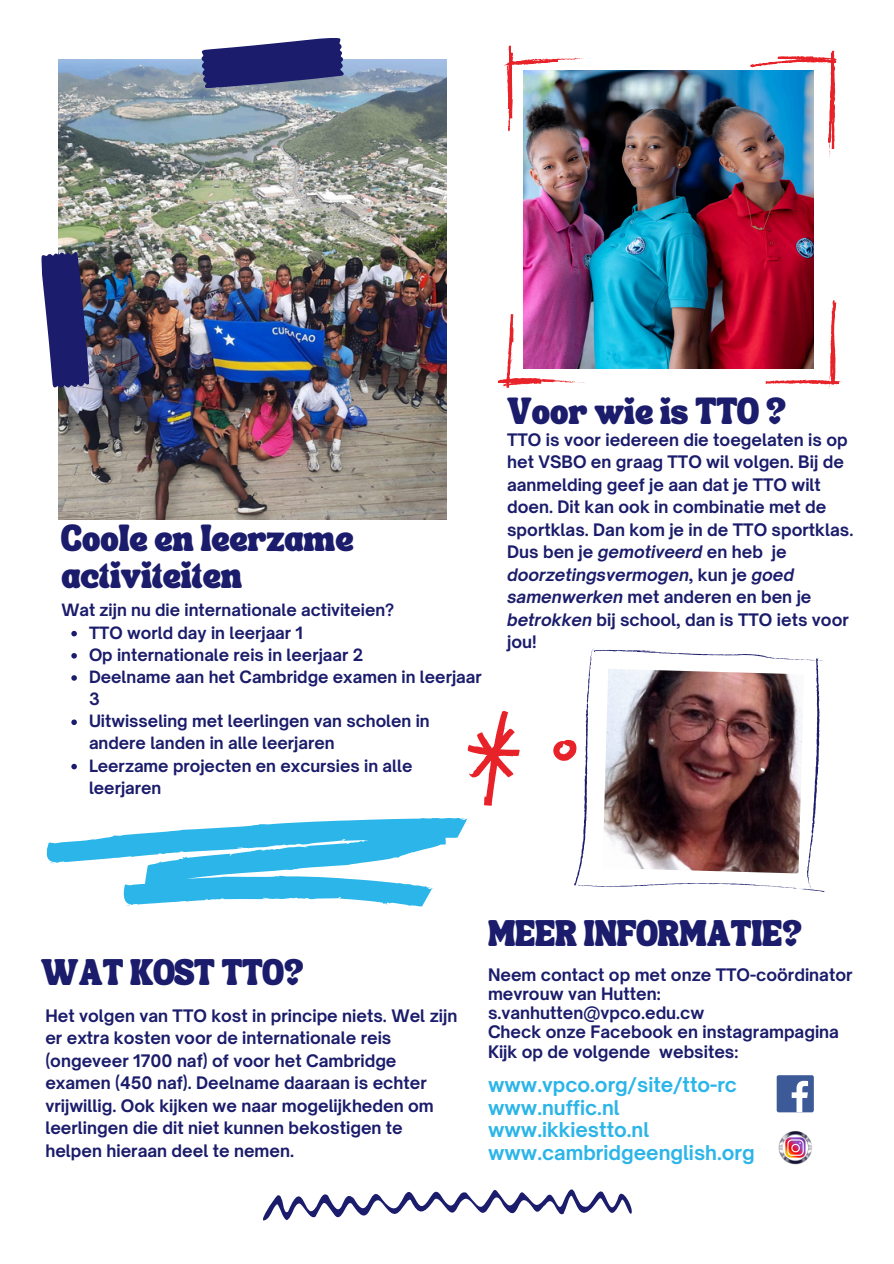
<style>
.page{position:relative;width:894px;height:1264px;background:#fff}
.page>*{position:absolute;margin:0;border:0;box-sizing:border-box;transform-origin:0 0}
.t1{font:700 19.5px/22.5px "Open Sauce One";color:#2bb5e8}
.t2{font:18.45px/36.8px "TANSONGBIRD";color:#1b1c6b}
.t3{font:18px "TANSONGBIRD";color:#1b1c6b}
.t4{font:700 16.5px/22.5px "Open Sauce One";color:#1b1c6b}
.t5{font:700 16.2px/22.2px "Open Sauce One";color:#1b1c6b}
.s1{font-style:italic}
</style>
<div class="page">
<img style="left:58px;top:59px;width:388px;height:461px">
<svg style="left:497px;top:46px;width:345px;height:343px"></svg>
<img style="left:523px;top:70px;width:289px;height:299px">
<svg style="left:46px;top:769px;width:422px;height:138px"></svg>
<svg style="left:41px;top:251px;width:48px;height:137px;background:#42427f"></svg>
<svg style="left:574px;top:648px;width:251px;height:244px"></svg>
<img style="left:602px;top:668px;width:201px;height:205px">
<svg style="left:263px;top:1189px;width:369px;height:32px"></svg>
<svg style="left:467px;top:710px;width:109px;height:96px"></svg>
<svg style="left:200px;top:38px;width:144px;height:50px;background:#454885"></svg>
<div style="left:776px;top:1075px;width:37px;height:37px;background:#3d5a98;border-radius:2px"></div>
<svg style="left:791px;top:1080px;width:16px;height:32px"></svg>
<img style="left:778px;top:1131px;width:34px;height:33px">
<svg style="left:71px;top:631px;width:6px;height:5px"></svg>
<svg style="left:71px;top:653px;width:6px;height:5px"></svg>
<svg style="left:71px;top:675px;width:6px;height:5px"></svg>
<svg style="left:71px;top:719px;width:6px;height:6px"></svg>
<svg style="left:71px;top:763px;width:6px;height:6px"></svg>
<p class="t2" style="left:61px;top:526px;width:293px">Coole en leerzame activiteiten</p>
<h3 class="t5" style="left:61px;top:599px;width:334px">Wat zijn nu die internationale activiteien?</h3>
<h4 class="t5" style="left:89px;top:621px;width:215px">TTO world day in leerjaar 1</h4>
<h3 class="t5" style="left:89px;top:643px;width:276px">Op internationale reis in leerjaar 2</h3>
<h4 class="t5" style="left:89px;top:665px;width:394px">Deelname aan het Cambridge examen in leerjaar<br>3</h4>
<p class="t5" style="left:89px;top:710px;width:342px">Uitwisseling met leerlingen van scholen in andere landen in alle leerjaren</p>
<p class="t5" style="left:89px;top:754px;width:325px">Leerzame projecten en excursies in alle leerjaren</p>
<p class="t2" style="left:507px;top:399px;width:281px">Voor wie is TTO ?</p>
<p class="t4" style="left:507px;top:428px;width:347px">TTO is voor iedereen die toegelaten is op het VSBO en graag TTO wil volgen. Bij de aanmelding geef je aan dat je TTO wilt doen. Dit kan ook in combinatie met de sportklas. Dan kom je in de TTO sportklas.<br>Dus ben je <span class="s1">gemotiveerd</span> en heb je <span class="s1">doorzetingsvermogen</span>, kun je <span class="s1">goed samenwerken</span> met anderen en ben je <span class="s1">betrokken</span> bij school, dan is TTO iets voor jou!</p>
<p class="t3" style="left:41px;top:968px;width:264px">WAT KOST TTO?</p>
<p class="t4" style="left:45px;top:1004px;width:413px">Het volgen van TTO kost in principe niets. Wel zijn er extra kosten voor de internationale reis (ongeveer 1700 naf) of voor het Cambridge examen (450 naf). Deelname daaraan is echter vrijwillig. Ook kijken we naar mogelijkheden om leerlingen die dit niet kunnen bekostigen te helpen hieraan deel te nemen.</p>
<p class="t3" style="left:488px;top:928px;width:316px">MEER INFORMATIE?</p>
<p class="t4" style="left:488px;top:965px;width:366px;line-height:19.2px">Neem contact op met onze TTO-coördinator mevrouw van Hutten: s.vanhutten@vpco.edu.cw<br>Check onze Facebook en instagrampagina<br>Kijk op de volgende websites:</p>
<p class="t1" style="left:488px;top:1073px;width:268px">www.vpco.org/site/tto-rc www.nuffic.nl www.ikkiestto.nl www.cambridgeenglish.org</p>
</div>
